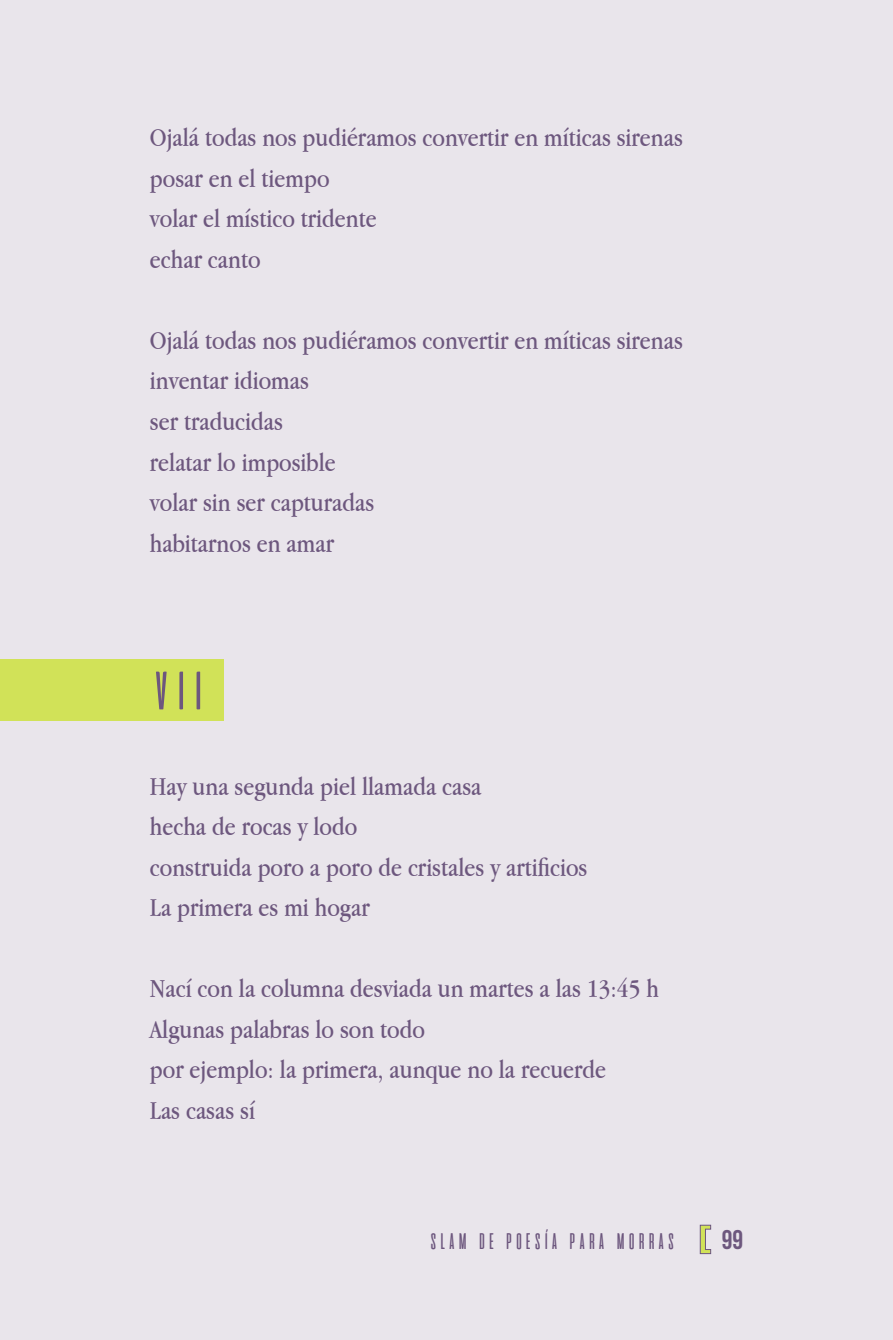
<style>
.page{position:relative;width:893px;height:1340px;background:#fff}
.page>*{position:absolute;margin:0;border:0;box-sizing:border-box;transform-origin:0 0}
.t1{font:54px "aliensandcows";color:#6d577e}
.t2{font:27px/40.5px "Apple Garamond";color:#6d577e}
.t3{font:27px "Bebas Neue";color:#6d577e}
.t4{font:22.5px "aliensandcows";color:#6d577e}
</style>
<div class="page">
<div style="left:0;top:0;width:893px;height:1339px;background:#e9e5eb"></div>
<svg style="left:700px;top:1224px;width:11px;height:30px"></svg>
<div style="left:0;top:659px;width:223px;height:61px;background:#d1e258"></div>
<p class="t2" style="left:150px;top:117px;width:535px">Ojalá todas nos pudiéramos convertir en míticas sirenas posar en el tiempo<br>volar el místico tridente<br>echar canto</p>
<p class="t2" style="left:150px;top:319px;width:535px">Ojalá todas nos pudiéramos convertir en míticas sirenas inventar idiomas<br>ser traducidas<br>relatar lo imposible<br>volar sin ser capturadas<br>habitarnos en amar</p>
<h1 class="t1" style="left:150px;top:662px;width:59px">VII</h1>
<p class="t2" style="left:150px;top:765px;width:439px">Hay una segunda piel llamada casa<br>hecha de rocas y lodo<br>construida poro a poro de cristales y artificios<br>La primera es mi hogar</p>
<p class="t2" style="left:150px;top:967px;width:511px">Nací con la columna desviada un martes a las 13:45 h Algunas palabras lo son todo<br>por ejemplo: la primera, aunque no la recuerde<br>Las casas sí</p>
<p class="t4" style="left:429px;top:1229px;width:249px">SLAM DE POESÍA PARA MORRAS</p>
<p class="t3" style="left:722px;top:1224px;width:23px">99</p>
</div>
